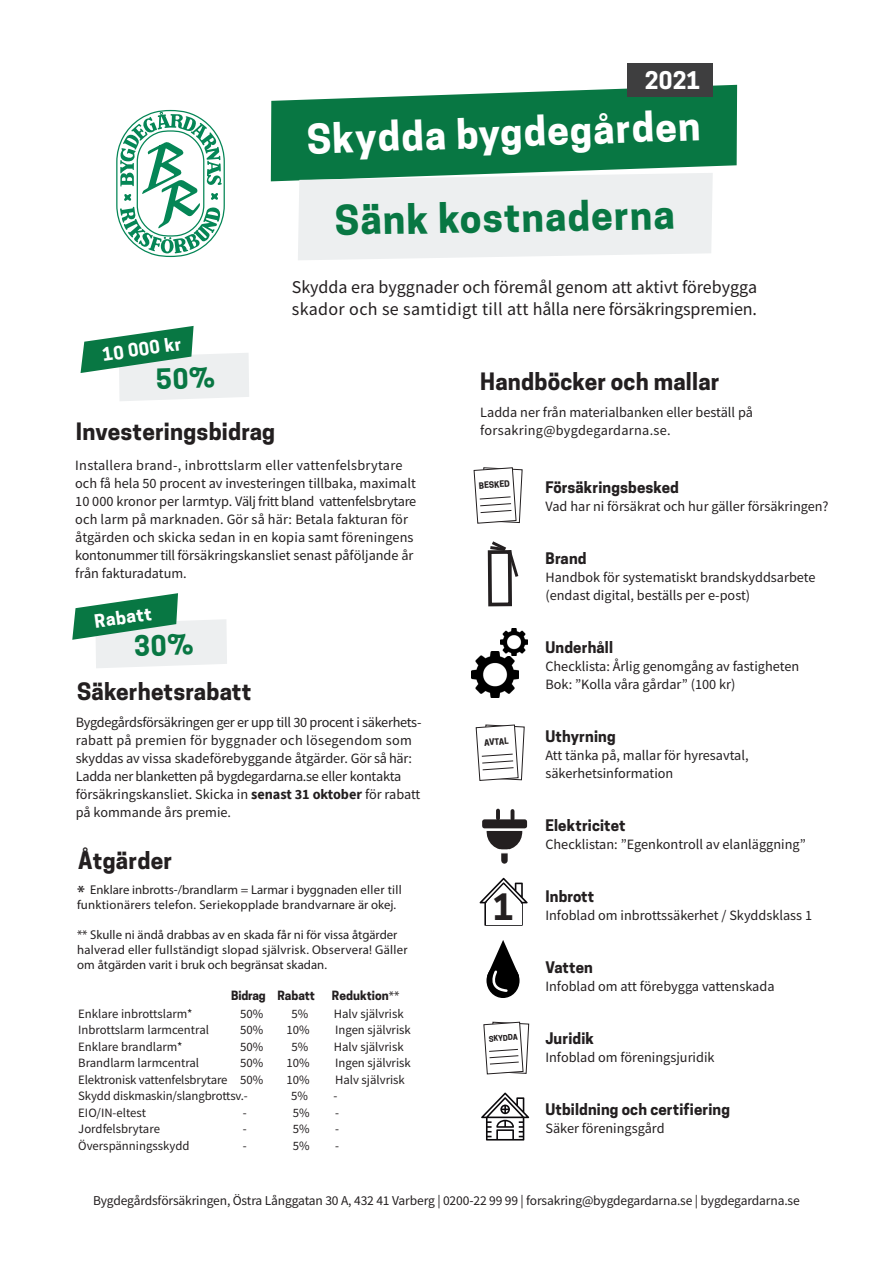
<style>
.page{position:relative;width:893px;height:1263px;background:#fff}
.page>*{position:absolute;margin:0;border:0;box-sizing:border-box;transform-origin:0 0}
.t1{font:700 38.7px "Cooper Hewitt";color:#fff}
.t2{font:700 38.7px "Cooper Hewitt";color:#087743}
.t3{font:700 34.2px "Cooper Hewitt";color:#231f20}
.t4{font:700 22.8px "Cooper Hewitt";color:#fff}
.t5{font:700 22.5px "Cooper Hewitt";letter-spacing:.01em;color:#231f20}
.t6{font:18px/21.6px "Source Sans Pro";color:#231f20}
.t7{font:700 17.4px "Cooper Hewitt";color:#fff}
.t8{font:700 17.25px "Cooper Hewitt";color:#fff}
.t9{font:700 15px "Cooper Hewitt";letter-spacing:.01em;color:#231f20}
.t10{font:14.25px/18px "Source Sans Pro";color:#231f20}
.t11{font:13.5px "Source Sans Pro";letter-spacing:-.01em;color:#231f20}
.t12{font:12.75px "Source Sans Pro";color:#231f20}
.t13{font:12.75px/15px "Myriad Pro";color:#231f20}
.t14{font:700 12px "Cooper Hewitt";color:#231f20}
.t15{font:700 8.4px "Cooper Hewitt";color:#231f20}
.t16{font:700 7.5px "Cooper Hewitt";color:#231f20}
.s1{font-weight:700}
.s2{font-weight:600;font-size:18px}
.s3{font-family:"Myriad Pro";font-weight:400;font-size:12.75px}
</style>
<div class="page">
<svg style="left:487px;top:541px;width:32px;height:66px"></svg>
<img style="left:472px;top:651px;width:46px;height:47px">
<img style="left:501px;top:628px;width:27px;height:27px">
<svg style="left:501px;top:853px;width:7px;height:7px"></svg>
<div style="left:487px;top:817px;width:35px;height:15px;background:#f4f4f4"></div>
<div style="left:482px;top:786px;width:45px;height:44px;background:#fff;border:1px solid #fff"></div>
<div style="left:482px;top:819px;width:45px;height:9px;background:#231f20;border:4px solid #231f20"></div>
<svg style="left:496px;top:810px;width:4px;height:8px"></svg>
<svg style="left:511px;top:811px;width:3px;height:8px"></svg>
<svg style="left:475px;top:724px;width:50px;height:57px"></svg>
<svg style="left:483px;top:1021px;width:47px;height:54px"></svg>
<div style="left:486px;top:963px;width:34px;height:35px;background:#000;border-radius:50%"></div>
<svg style="left:487px;top:940px;width:32px;height:53px"></svg>
<svg style="left:473px;top:467px;width:50px;height:57px"></svg>
<svg style="left:271px;top:85px;width:466px;height:175px;background:#87baa3"></svg>
<div style="left:627px;top:63px;width:86px;height:34px;background:#3e3e3f"></div>
<svg style="left:116px;top:110px;width:109px;height:147px"></svg>
<svg style="left:480px;top:878px;width:48px;height:48px"></svg>
<svg style="left:481px;top:1092px;width:48px;height:48px"></svg>
<svg style="left:81px;top:326px;width:168px;height:75px"></svg>
<svg style="left:72px;top:593px;width:155px;height:75px"></svg>
<p class="t4" style="left:645px;top:67px;width:57px">2021</p>
<p class="t1" style="left:306px;top:116px;width:395px;rotate:-2deg">Skydda bygdegården</p>
<p class="t2" style="left:335px;top:197px;width:341px;rotate:-1deg">Sänk kostnaderna</p>
<p class="t8" style="left:101px;top:344px;width:81px;rotate:-8deg">10 000 kr</p>
<p class="t5" style="left:76px;top:419px;width:201px">Investeringsbidrag</p>
<p class="t6" style="left:292px;top:276px;width:467px">Skydda era byggnader och föremål genom att aktivt förebygga skador och se samtidigt till att hålla nere försäkringspremien.</p>
<p class="t5" style="left:480px;top:368px;width:241px">Handböcker och mallar</p>
<p class="t10" style="left:480px;top:404px;width:274px">Ladda ner från materialbanken eller beställ på forsakring@bygdegardarna.se.</p>
<p class="t10" style="left:75px;top:456px;width:342px">Installera brand-, inbrottslarm eller vattenfelsbrytare och få hela 50 procent av investeringen tillbaka, maximalt 10 000 kronor per larmtyp. Välj fritt bland vattenfelsbrytare och larm på marknaden. Gör så här: Betala fakturan för åtgärden och skicka sedan in en kopia samt föreningens kontonummer till försäkringskansliet senast påföljande år från fakturadatum.</p>
<p class="t7" style="left:93px;top:611px;width:59px;rotate:-8deg">Rabatt</p>
<p class="t5" style="left:77px;top:678px;width:176px">Säkerhetsrabatt</p>
<p class="t10" style="left:76px;top:713px;width:347px">Bygdegårdsförsäkringen ger er upp till 30 procent i säkerhets&shy;rabatt på premien för byggnader och lösegendom som skyddas av vissa skadeförebyggande åtgärder. Gör så här:<br>Ladda ner blanketten på bygdegardarna.se eller kontakta försäkringskansliet. Skicka in <span class="s1">senast 31 oktober</span> för rabatt på kommande års premie.</p>
<p class="t5" style="left:78px;top:847px;width:95px">Åtgärder</p>
<p class="t13" style="left:77px;top:882px;width:326px"><span class="s2">*</span> Enklare inbrotts-/brandlarm = Larmar i byggnaden eller till funktionärers telefon. Seriekopplade brandvarnare är okej.</p>
<p class="t13" style="left:77px;top:927px;width:332px">** Skulle ni ändå drabbas av en skada får ni för vissa åtgärder halverad eller fullständigt slopad självrisk. Observera! Gäller om åtgärden varit i bruk och begränsat skadan.</p>
<p class="t14" style="left:231px;top:988px;width:85px">Bidrag Rabatt</p>
<p class="t14" style="left:332px;top:988px;width:69px">Reduktion<span class="s3">**</span></p>
<p class="t12" style="left:78px;top:1005px;width:116px">Enklare inbrottslarm*</p>
<p class="t12" style="left:240px;top:1005px;width:25px">50%</p>
<p class="t12" style="left:291px;top:1005px;width:18px">5%</p>
<p class="t12" style="left:334px;top:1005px;width:71px">Halv självrisk</p>
<p class="t12" style="left:78px;top:1022px;width:132px">Inbrottslarm larmcentral</p>
<p class="t12" style="left:240px;top:1022px;width:25px">50%</p>
<p class="t12" style="left:286px;top:1022px;width:25px">10%</p>
<p class="t12" style="left:335px;top:1022px;width:77px">Ingen självrisk</p>
<p class="t12" style="left:78px;top:1038px;width:106px">Enklare brandlarm*</p>
<p class="t12" style="left:240px;top:1038px;width:25px">50%</p>
<p class="t12" style="left:291px;top:1038px;width:18px">5%</p>
<p class="t12" style="left:334px;top:1038px;width:71px">Halv självrisk</p>
<p class="t12" style="left:78px;top:1055px;width:122px">Brandlarm larmcentral</p>
<p class="t12" style="left:240px;top:1055px;width:25px">50%</p>
<p class="t12" style="left:286px;top:1055px;width:25px">10%</p>
<p class="t12" style="left:335px;top:1055px;width:77px">Ingen självrisk</p>
<p class="t12" style="left:78px;top:1071px;width:187px">Elektronisk vattenfelsbrytare 50%</p>
<p class="t12" style="left:286px;top:1071px;width:25px">10%</p>
<p class="t12" style="left:335px;top:1071px;width:71px">Halv självrisk</p>
<p class="t12" style="left:78px;top:1088px;width:171px">Skydd diskmaskin/slangbrottsv.-</p>
<p class="t12" style="left:291px;top:1088px;width:18px">5%</p>
<p class="t12" style="left:334px;top:1088px;width:5px">-</p>
<p class="t12" style="left:78px;top:1104px;width:69px">EIO/IN-eltest</p>
<p class="t12" style="left:243px;top:1104px;width:5px">-</p>
<p class="t12" style="left:293px;top:1104px;width:18px">5%</p>
<p class="t12" style="left:335px;top:1104px;width:5px">-</p>
<p class="t12" style="left:78px;top:1121px;width:83px">Jordfelsbrytare</p>
<p class="t12" style="left:243px;top:1121px;width:5px">-</p>
<p class="t12" style="left:293px;top:1121px;width:18px">5%</p>
<p class="t12" style="left:335px;top:1121px;width:5px">-</p>
<p class="t12" style="left:78px;top:1137px;width:113px">Överspänningsskydd</p>
<p class="t12" style="left:243px;top:1137px;width:5px">-</p>
<p class="t12" style="left:293px;top:1137px;width:18px">5%</p>
<p class="t12" style="left:335px;top:1137px;width:5px">-</p>
<p class="t15" style="left:479px;top:481px;width:32px;rotate:-4deg">BESKED</p>
<p class="t15" style="left:484px;top:738px;width:26px;rotate:-4deg">AVTAL</p>
<p class="t3" style="left:493px;top:887px;width:22px">1</p>
<p class="t16" style="left:489px;top:1034px;width:30px;rotate:-4deg">SKYDDA</p>
<p class="t9" style="left:545px;top:478px;width:135px">Försäkringsbesked</p>
<p class="t10" style="left:545px;top:497px;width:285px">Vad har ni försäkrat och hur gäller försäkringen?</p>
<p class="t9" style="left:545px;top:549px;width:43px">Brand</p>
<p class="t10" style="left:545px;top:568px;width:272px">Handbok för systematiskt brandskyddsarbete (endast digital, beställs per e-post)</p>
<p class="t9" style="left:545px;top:638px;width:69px">Underhåll</p>
<p class="t10" style="left:545px;top:657px;width:255px">Checklista: Årlig genomgång av fastigheten<br>Bok: ”Kolla våra gårdar” (100 kr)</p>
<p class="t9" style="left:545px;top:727px;width:72px">Uthyrning</p>
<p class="t10" style="left:545px;top:746px;width:205px">Att tänka på, mallar för hyresavtal, säkerhetsinformation</p>
<p class="t9" style="left:545px;top:816px;width:82px">Elektricitet</p>
<p class="t10" style="left:545px;top:835px;width:262px">Checklistan: ”Egenkontroll av elanläggning”</p>
<p class="t9" style="left:545px;top:887px;width:50px">Inbrott</p>
<p class="t10" style="left:545px;top:906px;width:268px">Infoblad om inbrottssäkerhet / Skyddsklass 1</p>
<p class="t9" style="left:545px;top:958px;width:49px">Vatten</p>
<p class="t10" style="left:545px;top:977px;width:231px">Infoblad om att förebygga vattenskada</p>
<p class="t9" style="left:545px;top:1029px;width:50px">Juridik</p>
<p class="t10" style="left:545px;top:1048px;width:171px">Infoblad om föreningsjuridik</p>
<p class="t9" style="left:545px;top:1100px;width:186px">Utbildning och certifiering</p>
<p class="t10" style="left:545px;top:1119px;width:121px">Säker föreningsgård</p>
<p class="t11" style="left:93px;top:1192px;width:708px">Bygdegårdsförsäkringen, Östra Långgatan 30 A, 432 41 Varberg | 0200-22 99 99 | forsakring@bygdegardarna.se | bygdegardarna.se</p>
</div>
